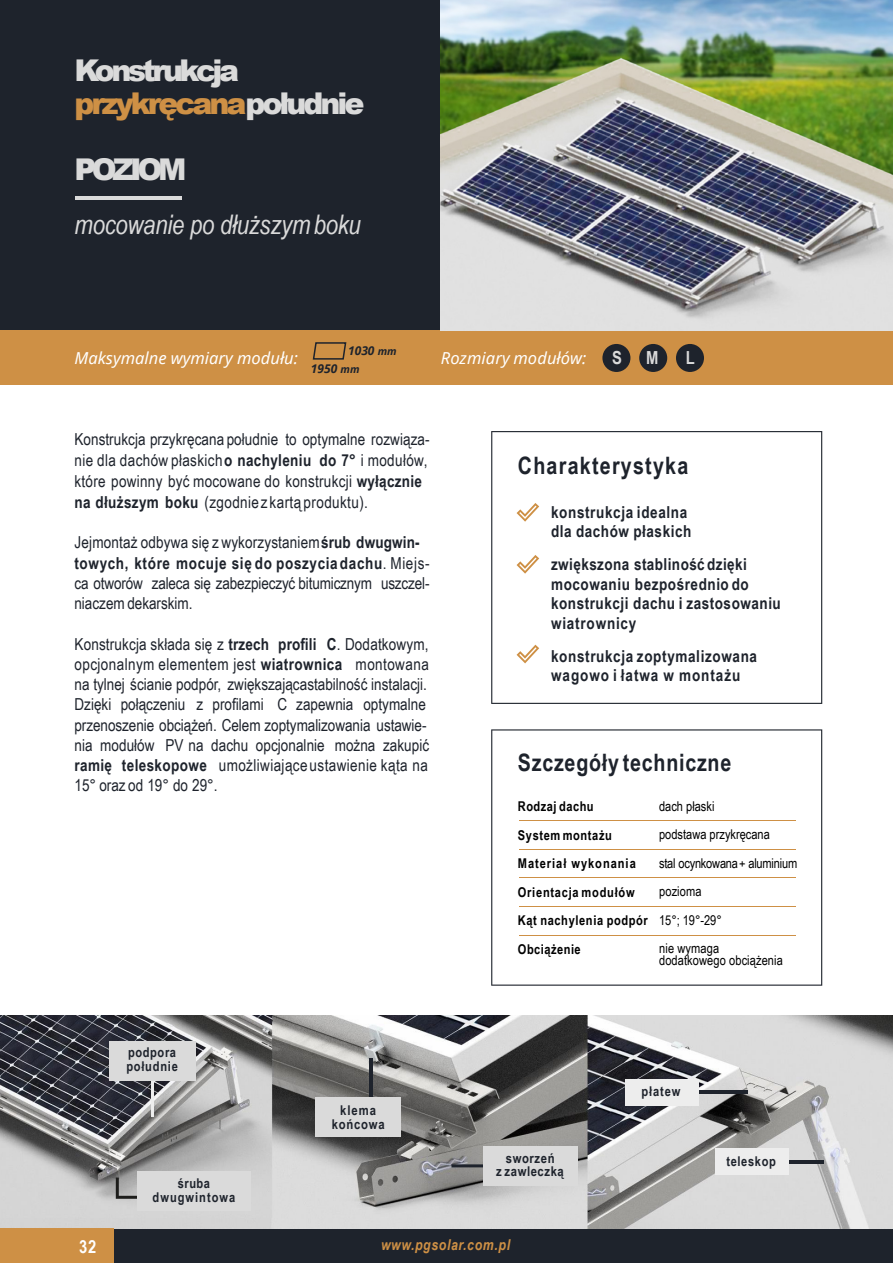
<style>
.page{position:relative;width:893px;height:1263px;background:#fff}
.page>*{position:absolute;margin:0;border:0;box-sizing:border-box;transform-origin:0 0}
.t1{font:900 30px/33px "Arial";letter-spacing:-.1em;color:#dadada}
.t2{font:italic 27px "Arial Narrow";letter-spacing:-.01em;color:#dadada}
.t3{font:700 24px "Arial Narrow";letter-spacing:.03em;color:#1e232c}
.t4{font:700 24px "Arial Narrow";letter-spacing:.05em;color:#1e232c}
.t5{font:700 18px "Arial Narrow";color:#dadada}
.t6{font:700 18px "Arial Narrow";color:#fff}
.t7{font:16.5px/20.2px "Arial Narrow";letter-spacing:.005em;color:#1e232c}
.t8{font:700 16.5px/19.5px "Arial Narrow";letter-spacing:.035em;color:#1e232c}
.t9{font:italic 16.5px "Noto Sans";color:#fff}
.t10{font:italic 700 15px "Arial Narrow";letter-spacing:.045em;color:#ce9045}
.t11{font:13.5px/28.5px "Arial Narrow";color:#000}
.t12{font:700 13.5px/28.5px "Arial Narrow";letter-spacing:.045em;color:#000}
.t13{font:700 13.5px/13.5px "Arial Narrow";letter-spacing:.055em;color:#1e232c;text-align:center}
.t14{font:700 13.5px/13.5px "Arial Narrow";letter-spacing:.075em;color:#1e232c;text-align:center}
.t15{font:italic 700 12px "Noto Sans";color:#1e232c}
.s1{color:#ce9045}
.s2{font-size:10.5px}
.s3{font-weight:700}
</style>
<div class="page">
<div style="left:0;top:0;width:440px;height:346px;background:#1e232c"></div>
<div style="left:0;top:331px;width:893px;height:54px;background:#ce9045"></div>
<div style="left:602px;top:344px;width:28px;height:28px;background:#1e232c;border-radius:50%"></div>
<div style="left:639px;top:344px;width:28px;height:28px;background:#1e232c;border-radius:50%"></div>
<div style="left:676px;top:344px;width:28px;height:28px;background:#1e232c;border-radius:50%"></div>
<div style="left:0;top:1228px;width:893px;height:35px;background:#1e232c"></div>
<svg style="left:491px;top:431px;width:331px;height:273px"></svg>
<svg style="left:491px;top:729px;width:331px;height:257px"></svg>
<hr style="left:519px;top:820px;width:276px;height:1px;background:#ce9045">
<hr style="left:519px;top:849px;width:276px;height:1px;background:#ce9045">
<hr style="left:519px;top:877px;width:276px;height:1px;background:#ce9045">
<hr style="left:519px;top:906px;width:276px;height:1px;background:#ce9045">
<hr style="left:519px;top:935px;width:276px;height:1px;background:#ce9045">
<svg style="left:312px;top:342px;width:35px;height:18px"></svg>
<img style="left:440px;top:0;width:453px;height:331px">
<hr style="left:75px;top:197px;width:107px;height:3px;background:#dadada">
<img style="left:0;top:1015px;width:893px;height:213px">
<svg style="left:151px;top:1081px;width:44px;height:36px"></svg>
<div style="left:109px;top:1041px;width:87px;height:40px;background:#dadada"></div>
<svg style="left:116px;top:1177px;width:22px;height:22px"></svg>
<div style="left:138px;top:1171px;width:113px;height:40px;background:#dadada"></div>
<svg style="left:451px;top:1164px;width:32px;height:3px"></svg>
<div style="left:483px;top:1146px;width:95px;height:40px;background:#dadada"></div>
<hr style="left:370px;top:1058px;width:3px;height:53px;background:#1e232c">
<div style="left:315px;top:1097px;width:85px;height:40px;background:#dadada"></div>
<hr style="left:765px;top:1160px;width:59px;height:3px;background:#1e232c">
<div style="left:715px;top:1148px;width:74px;height:27px;background:#ededed"></div>
<hr style="left:683px;top:1091px;width:64px;height:3px;background:#1e232c">
<div style="left:625px;top:1079px;width:73px;height:26px;background:#ededed"></div>
<div style="left:0;top:1228px;width:114px;height:35px;background:#ce9045"></div>
<h1 class="t1" style="left:74px;top:57px;width:292px">Konstrukcja <span class="s1">przykręcana</span>południe</h1>
<h1 class="t1" style="left:74px;top:156px;width:114px">POZIOM</h1>
<h2 class="t2" style="left:74px;top:214px;width:288px">mocowanie po dłuższymboku</h2>
<p class="t9" style="left:74px;top:346px;width:225px">Maksymalne wymiary modułu:</p>
<p class="t15" style="left:348px;top:342px;width:50px">1030 <span class="s2">mm</span></p>
<p class="t15" style="left:311px;top:360px;width:50px">1950 <span class="s2">mm</span></p>
<p class="t9" style="left:441px;top:346px;width:147px">Rozmiary modułów:</p>
<p class="t5" style="left:612px;top:351px;width:11px">S</p>
<p class="t5" style="left:646px;top:351px;width:14px">M</p>
<p class="t5" style="left:686px;top:351px;width:11px">L</p>
<p class="t7" style="left:74px;top:430px;width:357px;line-height:21px">Konstrukcja przykręcana południe to optymalne rozwiąza&shy;nie dla dachów płaskich<span class="s3">o nachyleniu do 7°</span> i modułów, które powinny być mocowane do konstrukcji <span class="s3">wyłącznie na dłuższym boku</span> (zgodniez kartą produktu).</p>
<p class="t7" style="left:74px;top:534px;width:357px">Jejmontaż odbywa się zwykorzystaniem<span class="s3">śrub dwugwin&shy;towych, które mocuje się do poszyciadachu</span>. Miejs&shy;ca otworów zaleca się zabezpieczyć bitumicznym uszczel&shy;niaczem dekarskim.</p>
<p class="t7" style="left:74px;top:635px;width:356px">Konstrukcja składa się z <span class="s3">trzech profili C</span>. Dodatkowym, opcjonalnym elementem jest <span class="s3">wiatrownica</span> montowana na tylnej ścianie podpór, zwiększającastabilność instalacji.<br>Dzięki połączeniu z profilami C zapewnia optymalne przenoszenie obciążeń. Celem zoptymalizowania ustawie&shy;nia modułów PV na dachu opcjonalnie można zakupić <span class="s3">ramię teleskopowe</span> umożliwiająceustawienie kąta na 15° oraz od 19° do 29°.</p>
<h3 class="t4" style="left:518px;top:456px;width:172px">Charakterystyka</h3>
<p class="t8" style="left:551px;top:504px;width:142px">konstrukcja idealna dla dachów płaskich</p>
<p class="t8" style="left:551px;top:556px;width:231px">zwiększona stabliność dzięki mocowaniu bezpośrednio do konstrukcji dachu i zastosowaniu wiatrownicy</p>
<p class="t8" style="left:551px;top:648px;width:208px">konstrukcja zoptymalizowana wagowo i łatwa w montażu</p>
<h3 class="t3" style="left:518px;top:753px;width:215px">Szczegóły techniczne</h3>
<p class="t11" style="left:659px;top:793px;width:140px">dach płaski<br>podstawa przykręcana<br>stal ocynkowana+ aluminium pozioma<br>15°; 19°-29°<br>nie wymaga</p>
<p class="t11" style="left:659px;top:947px;width:125px">dodatkowego obciążenia</p>
<p class="t12" style="left:518px;top:793px;width:132px">Rodzaj dachu<br>System montażu<br>Materiał wykonania<br>Orientacja modułów<br>Kąt nachylenia podpór<br>Obciążenie</p>
<p class="t13" style="left:126px;top:1047px;width:53px;text-align:left">podpora południe</p>
<p class="t14" style="left:153px;top:1178px;width:84px">śruba dwugwintowa</p>
<p class="t13" style="left:332px;top:1105px;width:54px">klema końcowa</p>
<p class="t13" style="left:496px;top:1152px;width:69px">sworzeń<br>z zawleczką</p>
<p class="t13" style="left:641px;top:1086px;width:41px">płatew</p>
<p class="t13" style="left:726px;top:1155px;width:51px">teleskop</p>
<p class="t6" style="left:79px;top:1240px;width:19px">32</p>
<p class="t10" style="left:381px;top:1239px;width:131px">www.pgsolar.com.pl</p>
</div>
